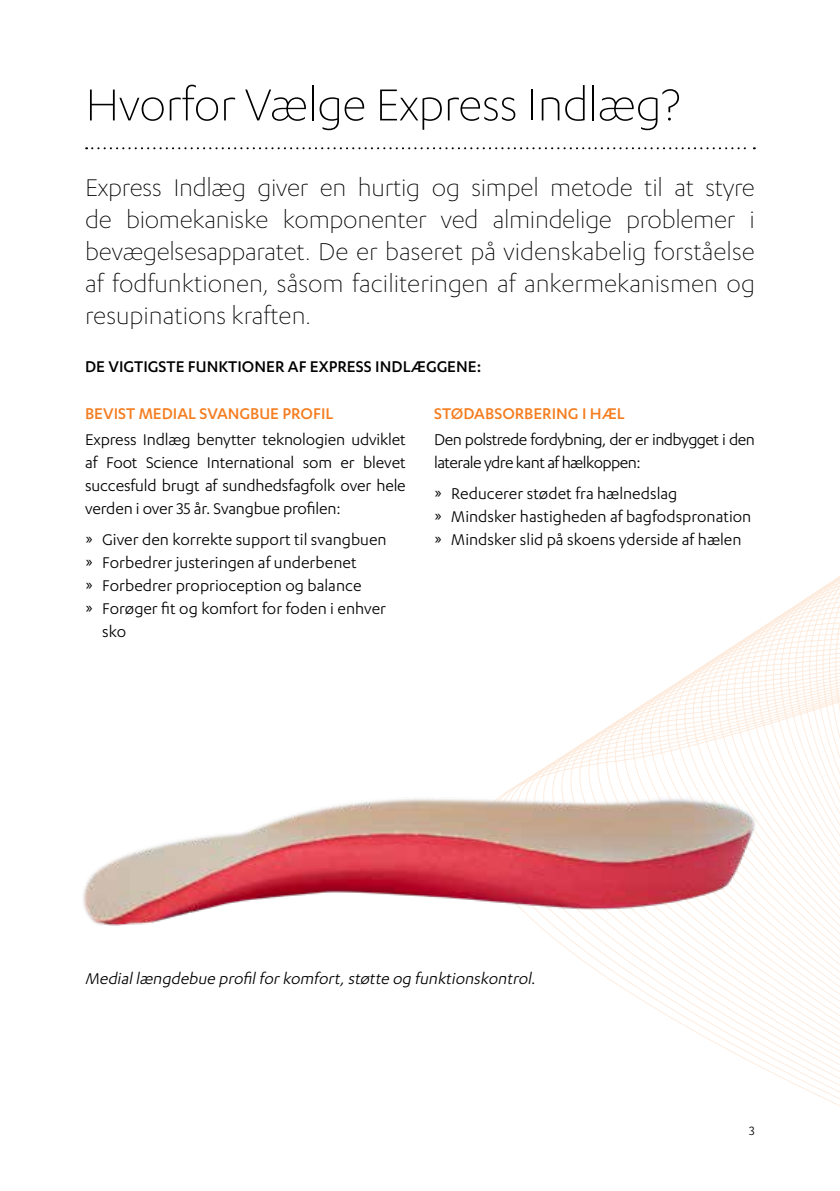
<style>
.page{position:relative;width:840px;height:1191px;background:#fff}
.page>*{position:absolute;margin:0;border:0;box-sizing:border-box;transform-origin:0 0}
.t1{font:300 52px "Karbon";letter-spacing:-.01em;color:#000}
.t2{font:300 28px/32px "Karbon";color:#000;text-align:justify}
.t3{font:18px/23px "Karbon";color:#000;text-align:justify}
.t4{font:18px/23px "Karbon";letter-spacing:-.03em;color:#000}
.t5{font:italic 18px "Karbon";color:#000}
.t6{font:500 18px "Karbon";color:#f57d20}
.t7{font:500 18px "Karbon";color:#000}
.t8{font:14px "Karbon";color:#000}
.s1{font-style:normal}
</style>
<div class="page">
<svg style="left:566px;top:577px;width:273px;height:529px"></svg>
<img style="left:83px;top:754px;width:690px;height:199px">
<svg style="left:86px;top:147px;width:668px;height:2px"></svg>
<h1 class="t1" style="left:85px;top:76px;width:596px">Hvorfor Vælge Express Indlæg?</h1>
<p class="t2" style="left:85px;top:171px;width:671px">Express Indlæg giver en hurtig og simpel metode til at styre de biomekaniske komponenter ved almindelige problemer i bevægelsesapparatet. De er baseret på videnskabelig forståelse af fodfunktionen, såsom faciliteringen af ankermekanismen og resupinations kraften.</p>
<p class="t7" style="left:85px;top:356px;width:397px">DE VIGTIGSTE FUNKTIONER AF EXPRESS INDLÆGGENE:</p>
<p class="t6" style="left:85px;top:403px;width:250px">BEVIST MEDIAL SVANGBUE PROFIL</p>
<p class="t3" style="left:85px;top:427px;width:322px">Express Indlæg benytter teknologien udviklet af Foot Science International som er blevet succesfuld brugt af sundhedsfagfolk over hele verden i over 35 år. Svangbue profilen:</p>
<p class="t3" style="left:85px;top:527px;width:303px">» Giver den korrekte support til svangbuen</p>
<p class="t3" style="left:85px;top:550px;width:273px">» Forbedrer justeringen af underbenet</p>
<p class="t3" style="left:85px;top:573px;width:278px">» Forbedrer proprioception og balance</p>
<p class="t3" style="left:85px;top:596px;width:302px">» Forøger fit og komfort for foden i enhver</p>
<p class="t3" style="left:102px;top:619px;width:26px">sko</p>
<p class="t6" style="left:434px;top:403px;width:192px">STØDABSORBERING I HÆL</p>
<p class="t4" style="left:434px;top:427px;width:322px">Den polstrede fordybning, der er indbygget i den laterale ydre kant af hælkoppen:</p>
<p class="t3" style="left:434px;top:481px;width:318px;text-align:left">» Reducerer stødet fra hælnedslag<br>» Mindsker hastigheden af bagfodspronation » Mindsker slid på skoens yderside af hælen</p>
<p class="t5" style="left:85px;top:968px;width:451px">Mediallængdebue profilforkomfort,støtte og funktionskontrol<span class="s1">.</span></p>
<p class="t8" style="left:748px;top:1123px;width:7px">3</p>
</div>
